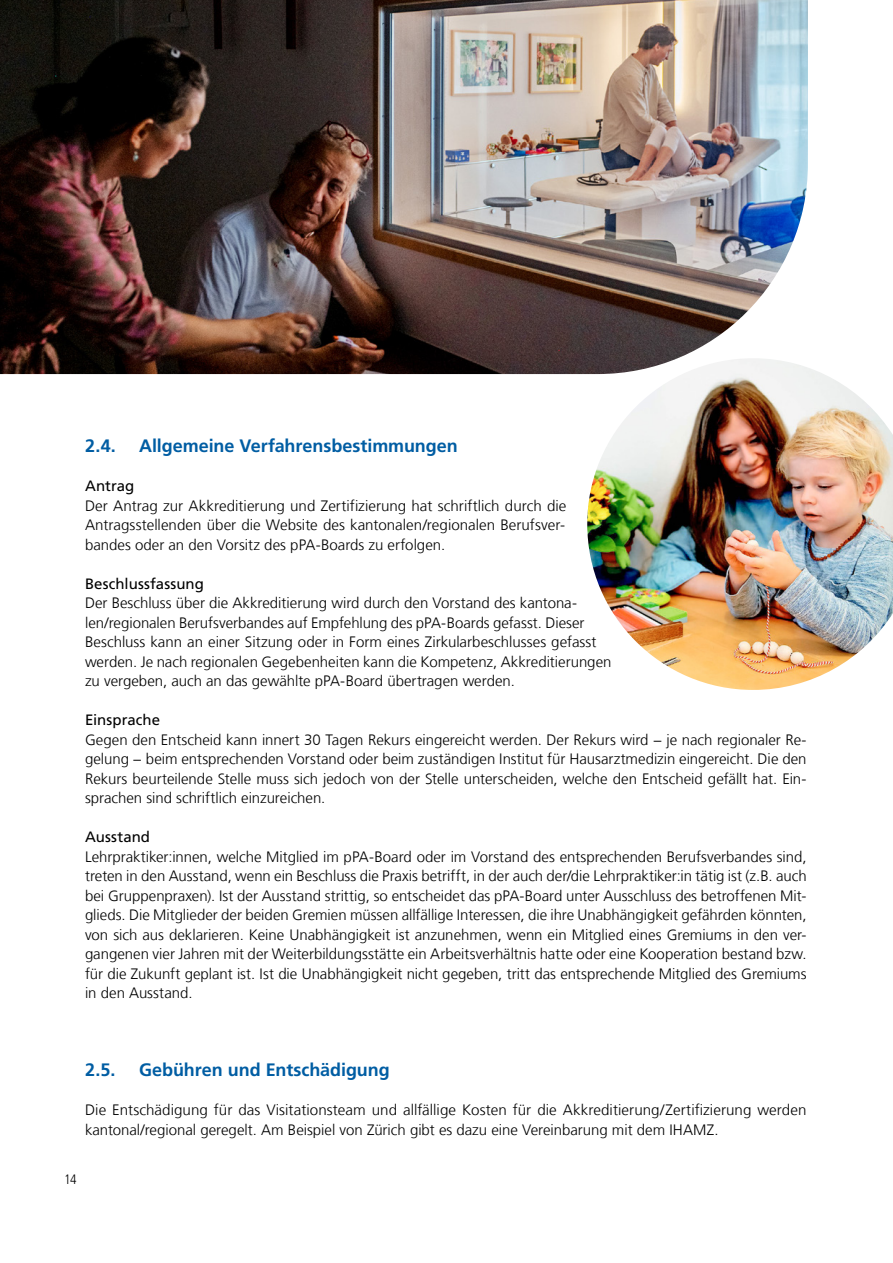
<style>
.page{position:relative;width:893px;height:1263px;background:#fff}
.page>*{position:absolute;margin:0;border:0;box-sizing:border-box;transform-origin:0 0}
.t1{font:700 18px "Frutiger LT Com";letter-spacing:-.005em;color:#005da3}
.t2{font:300 15px/19.5px "Frutiger LT Com";color:#000;text-align:justify}
.t3{font:15px "Frutiger LT Com";letter-spacing:.005em;color:#000}
.t4{font:300 condensed 13.5px "Frutiger LT Com";color:#000}
</style>
<div class="page">
<img style="left:0;top:0;width:808px;height:374px">
<img style="left:587px;top:358px;width:306px;height:332px">
<p class="t1" style="left:85px;top:435px;width:32px">2.4.</p>
<p class="t1" style="left:139px;top:435px;width:320px">Allgemeine Verfahrensbestimmungen</p>
<p class="t3" style="left:85px;top:477px;width:51px">Antrag</p>
<p class="t2" style="left:85px;top:496px;width:483px">Der Antrag zur Akkreditierung und Zertifizierung hat schriftlich durch die Antragsstellenden über die Website des kantonalen/regionalen Berufsver&shy;bandes oder an den Vorsitz des pPA-Boards zu erfolgen.</p>
<p class="t3" style="left:85px;top:574px;width:120px">Beschlussfassung</p>
<p class="t2" style="left:85px;top:593px;width:528px;text-align:left">Der Beschluss über die Akkreditierung wird durch den Vorstand des kantona&shy;len/regionalen Berufsverbandes auf Empfehlung des pPA-Boards gefasst. Dieser Beschluss kann an einer Sitzung oder in Form eines Zirkularbeschlusses gefasst werden. Je nach regionalen Gegebenheiten kann die Kompetenz, Akkreditierungen zu vergeben, auch an das gewählte pPA-Board übertragen werden.</p>
<p class="t3" style="left:85px;top:711px;width:77px">Einsprache</p>
<p class="t2" style="left:85px;top:730px;width:723px">Gegen den Entscheid kann innert 30 Tagen Rekurs eingereicht werden. Der Rekurs wird − je nach regionaler Re&shy;gelung − beim entsprechenden Vorstand oder beim zuständigen Institut für Hausarztmedizin eingereicht. Die den Rekurs beurteilende Stelle muss sich jedoch von der Stelle unterscheiden, welche den Entscheid gefällt hat. Ein&shy;sprachen sind schriftlich einzureichen.</p>
<p class="t3" style="left:85px;top:828px;width:67px">Ausstand</p>
<p class="t2" style="left:85px;top:847px;width:723px">Lehrpraktiker:innen, welche Mitglied im pPA-Board oder im Vorstand des entsprechenden Berufsverbandes sind, treten in den Ausstand, wenn ein Beschluss die Praxis betrifft, in der auch der/die Lehrpraktiker:in tätig ist (z.B. auch bei Gruppenpraxen). Ist der Ausstand strittig, so entscheidet das pPA-Board unter Ausschluss des betroffenen Mit&shy;glieds. Die Mitglieder der beiden Gremien müssen allfällige Interessen, die ihre Unabhängigkeit gefährden könnten, von sich aus deklarieren. Keine Unabhängigkeit ist anzunehmen, wenn ein Mitglied eines Gremiums in den ver&shy;gangenen vier Jahren mit der Weiterbildungsstätte ein Arbeitsverhältnis hatte oder eine Kooperation bestand bzw. für die Zukunft geplant ist. Ist die Unabhängigkeit nicht gegeben, tritt das entsprechende Mitglied des Gremiums in den Ausstand.</p>
<p class="t1" style="left:85px;top:1059px;width:32px">2.5.</p>
<p class="t1" style="left:139px;top:1059px;width:252px">Gebühren und Entschädigung</p>
<p class="t2" style="left:85px;top:1100px;width:723px">Die Entschädigung für das Visitationsteam und allfällige Kosten für die Akkreditierung/Zertifizierung werden kantonal/regional geregelt. Am Beispiel von Zürich gibt es dazu eine Vereinbarung mit dem IHAMZ.</p>
<p class="t4" style="left:64px;top:1171px;width:14px">14</p>
</div>
